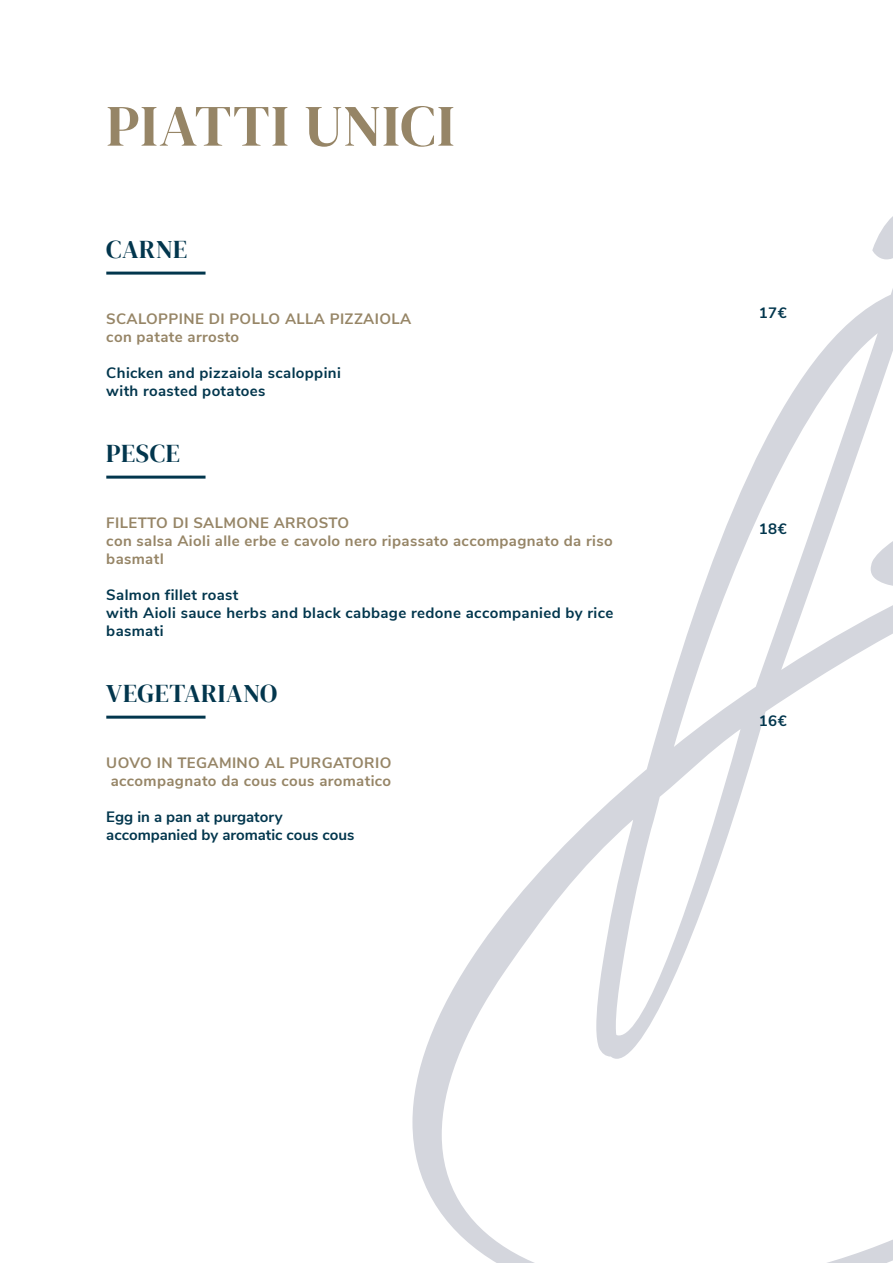
<style>
.page{position:relative;width:893px;height:1263px;background:#fff}
.page>*{position:absolute;margin:0;border:0;box-sizing:border-box;transform-origin:0 0}
.t1{font:58.5px "DM Serif Display";letter-spacing:.015em;color:#968566}
.t2{font:25.5px "DM Serif Display";letter-spacing:.02em;color:#02364d}
.t3{font:700 15px/18px "Nunito Sans";letter-spacing:.025em;color:#968566}
.t4{font:700 15px/18px "Nunito Sans";letter-spacing:.025em;color:#02364d}
.t5{font:700 15px/18px "Nunito Sans";color:#02364d}
</style>
<div class="page">
<svg style="left:412px;top:216px;width:481px;height:1047px"></svg>
<hr style="left:106px;top:272px;width:100px;height:3px;background:#02364d">
<hr style="left:106px;top:476px;width:100px;height:3px;background:#02364d">
<hr style="left:106px;top:716px;width:100px;height:3px;background:#02364d">
<h1 class="t1" style="left:106px;top:92px;width:350px">PIATTI UNICI</h1>
<h2 class="t2" style="left:106px;top:235px;width:82px">CARNE</h2>
<p class="t3" style="left:106px;top:309px;width:306px">SCALOPPINE DI POLLO ALLA PIZZAIOLA con patate arrosto</p>
<p class="t4" style="left:106px;top:363px;width:236px">Chicken and pizzaiola scaloppini with roasted potatoes</p>
<h2 class="t2" style="left:106px;top:439px;width:75px">PESCE</h2>
<p class="t3" style="left:106px;top:513px;width:508px">FILETTO DI SALMONE ARROSTO<br>con salsa Aioli alle erbe e cavolo nero ripassato accompagnato da riso basmatI</p>
<p class="t4" style="left:106px;top:585px;width:509px">Salmon fillet roast<br>with Aioli sauce herbs and black cabbage redone accompanied by rice basmati</p>
<h2 class="t2" style="left:106px;top:679px;width:172px">VEGETARIANO</h2>
<p class="t3" style="left:106px;top:753px;width:287px">UOVO IN TEGAMINO AL PURGATORIO accompagnato da cous cous aromatico</p>
<p class="t5" style="left:106px;top:807px;width:250px">Egg in a pan at purgatory accompanied by aromatic cous cous</p>
<p class="t4" style="left:759px;top:303px;width:29px">17€</p>
<p class="t4" style="left:759px;top:519px;width:29px">18€</p>
<p class="t4" style="left:759px;top:711px;width:29px">16€</p>
</div>
